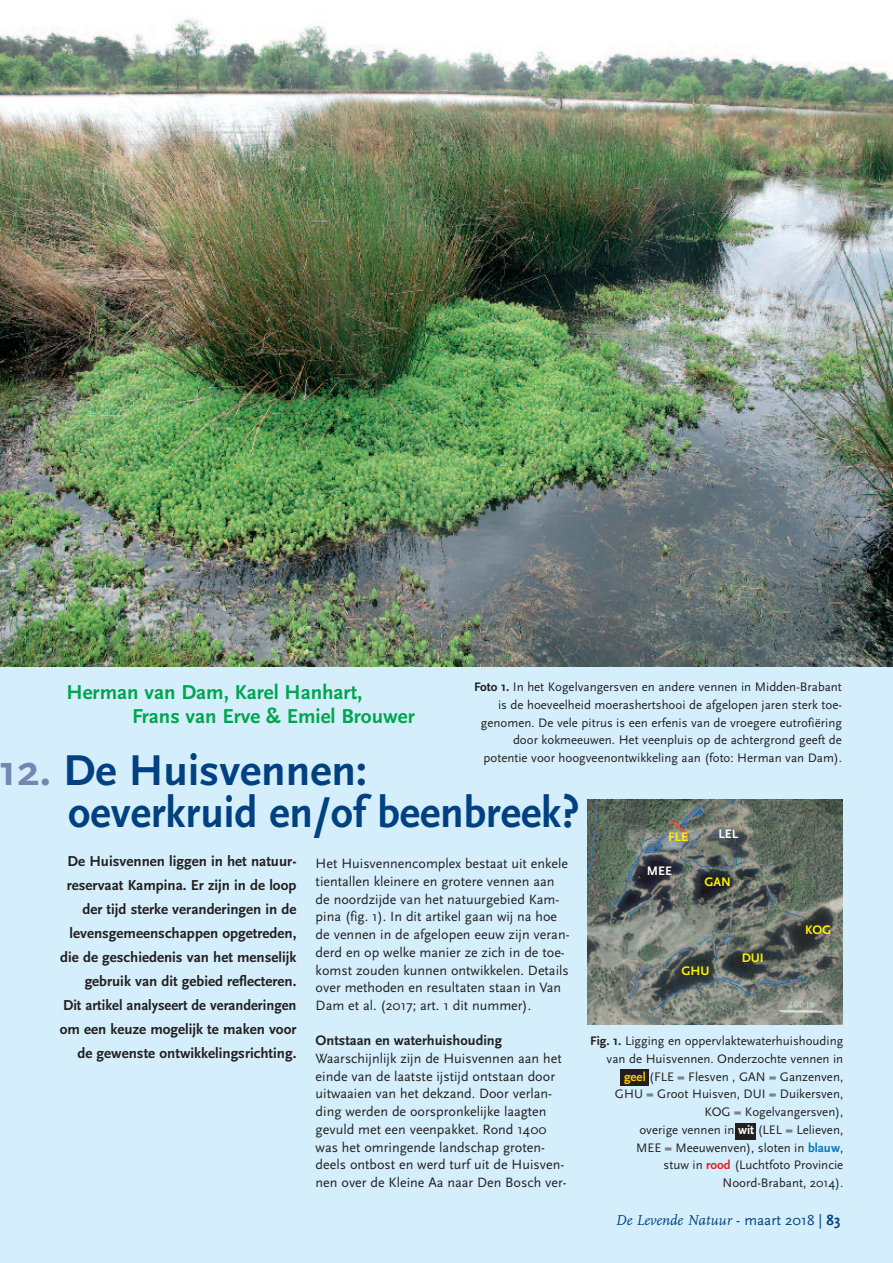
<style>
.page{position:relative;width:893px;height:1263px;background:#fff}
.page>*{position:absolute;margin:0;border:0;box-sizing:border-box;transform-origin:0 0}
.t1{font:700 45px/42px "Scala Sans";color:#014181}
.t2{font:700 21px/24px "Scala Sans";color:#00a54f}
.t3{font:700 15px/24px "Scala Sans";color:#231f20;text-align:right}
.t4{font:italic 15px "FF Scala";color:#014181}
.t5{font:700 14.4px "Scala Sans";color:#231f20}
.t6{font:14.1px/17.7px "Scala Sans";color:#231f20}
.t7{font:12.9px/17.7px "Scala Sans";color:#231f20;text-align:right}
.t8{font:700 12.9px "Scala Sans";color:#fff101}
.t9{font:700 12.9px "Scala Sans";color:#fff}
.s1{font-weight:700}
.s2{color:#7685b1}
.s3{font-weight:700;color:#feca0a}
.s4{font-weight:700;color:#fff}
.s5{font-weight:700;color:#0079c0}
.s6{font-weight:700;color:#ee1d23}
.s7{font-family:"Scala Sans";font-style:normal}
.s8{font-family:"Scala Sans";font-weight:700;font-style:normal}
</style>
<div class="page">
<div style="left:620px;top:1069px;width:29px;height:17px;background:#231f20"></div>
<div style="left:735px;top:1123px;width:21px;height:17px;background:#231f20"></div>
<img style="left:0;top:10px;width:893px;height:657px">
<img style="left:587px;top:799px;width:256px;height:226px">
<h2 class="t2" style="left:132px;top:679px;width:284px;text-indent:-65px">Herman van Dam, Karel Hanhart,<br>Frans van Erve &amp; Emiel Brouwer</h2>
<p class="t7" style="left:474px;top:678px;width:369px"><span class="s1">Foto 1.</span> In het Kogelvangersven en andere vennen in Midden-Brabant is de hoeveelheid moerashertshooi de afgelopen jaren sterk toe&shy;genomen. De vele pitrus is een erfenis van de vroegere eutrofiëring door kokmeeuwen. Het veenpluis op de achtergrond geeft de potentie voor hoogveenontwikkeling aan (foto: Herman van Dam).</p>
<h1 class="t1" style="left:68px;top:748px;width:513px;text-indent:-68px"><span class="s2">12.</span> De Huisvennen:<br>oeverkruid en/of beenbreek?</h1>
<p class="t9" style="left:719px;top:826px;width:21px">LEL</p>
<p class="t8" style="left:704px;top:874px;width:28px">GAN</p>
<p class="t8" style="left:668px;top:829px;width:22px">FLE</p>
<p class="t9" style="left:647px;top:863px;width:27px">MEE</p>
<p class="t3" style="left:60px;top:849px;width:238px">De Huisvennen liggen in het natuur&shy;reservaat Kampina. Er zijn in de loop der tijd sterke veranderingen in de levensgemeenschappen opgetreden, die de geschiedenis van het menselijk gebruik van dit gebied reflecteren.<br>Dit artikel analyseert de veranderingen om een keuze mogelijk te maken voor de gewenste ontwikkelingsrichting.</p>
<p class="t6" style="left:316px;top:854px;width:255px">Het Huisvennencomplex bestaat uit enkele tientallen kleinere en grotere vennen aan de noordzijde van het natuurgebied Kam&shy;pina (fig. 1). In dit artikel gaan wij na hoe de vennen in de afgelopen eeuw zijn veran&shy;derd en op welke manier ze zich in de toe&shy;komst zouden kunnen ontwikkelen. Details over methoden en resultaten staan in Van Dam et al. (2017; art. 1 dit nummer).</p>
<p class="t5" style="left:316px;top:1032px;width:188px">Ontstaan en waterhuishouding</p>
<p class="t6" style="left:316px;top:1049px;width:253px">Waarschijnlijk zijn de Huisvennen aan het einde van de laatste ijstijd ontstaan door uitwaaien van het dekzand. Door verlan&shy;ding werden de oorspronkelijke laagten gevuld met een veenpakket. Rond 1400 was het omringende landschap groten&shy;deels ontbost en werd turf uit de Huisven&shy;nen over de Kleine Aa naar Den Bosch ver-</p>
<p class="t8" style="left:805px;top:922px;width:28px">KOG</p>
<p class="t8" style="left:742px;top:950px;width:24px">DUI</p>
<p class="t8" style="left:681px;top:963px;width:30px">GHU</p>
<p class="t7" style="left:590px;top:1032px;width:255px"><span class="s1">Fig. 1.</span> Ligging en oppervlaktewaterhuishouding van de Huisvennen. Onderzochte vennen in <span class="s3">geel</span> (FLE = Flesven , GAN = Ganzenven,<br>GHU = Groot Huisven, DUI = Duikersven, KOG = Kogelvangersven),<br>overige vennen in <span class="s4">wit</span> (LEL = Lelieven,<br>MEE = Meeuwenven), sloten in <span class="s5">blauw</span>,<br>stuw in <span class="s6">rood</span> (Luchtfoto Provincie Noord-Brabant, 2014).</p>
<p class="t4" style="left:616px;top:1211px;width:226px">De Levende Natuur <span class="s7">- maart 2018 |</span> <span class="s8">83</span></p>
</div>
